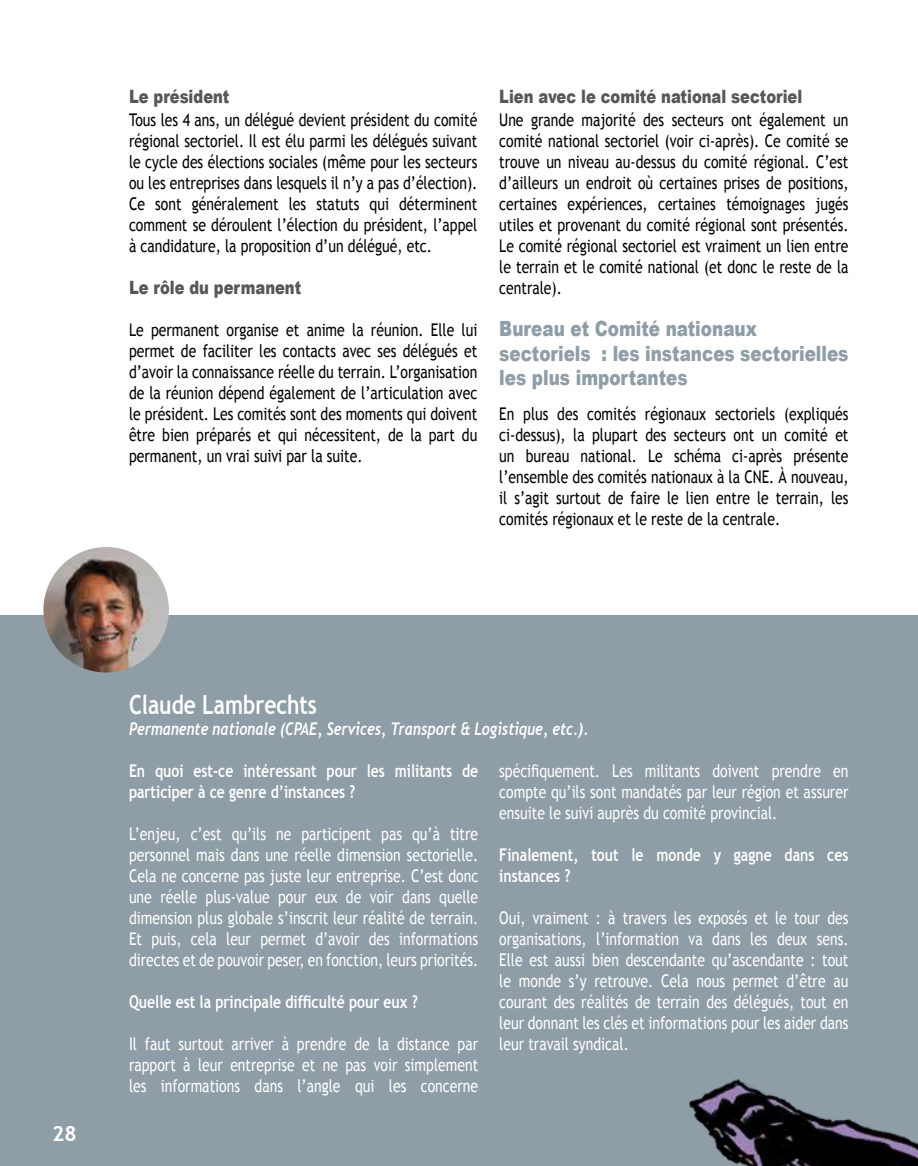
<style>
.page{position:relative;width:918px;height:1166px;background:#fff}
.page>*{position:absolute;margin:0;border:0;box-sizing:border-box;transform-origin:0 0}
.t1{font:700 26.25px "Trebuchet MS";color:#fff;scale:.8 1}
.t2{font:900 21px/24.5px "Arial";color:#8e9da6;scale:.8 1}
.t3{font:700 21px "Trebuchet MS";color:#fff}
.t4{font:900 18.38px "Arial";color:#575756;scale:.8 1}
.t5{font:17.5px/21px "Trebuchet MS";color:#000;text-align:justify;scale:.8 1}
.t6{font:17.5px/21px "Trebuchet MS";color:#fff;text-align:justify;scale:.8 1}
.t7{font:700 17.5px/21px "Trebuchet MS";color:#fff;scale:.8 1}
.t8{font:italic 700 17.5px "Trebuchet";color:#fff;scale:.8 1}
</style>
<div class="page">
<div style="left:0;top:616px;width:918px;height:550px;background:#8e9da6"></div>
<img style="left:690px;top:1079px;width:228px;height:87px">
<img style="left:43px;top:547px;width:126px;height:125px;border-radius:63px">
<p class="t4" style="left:129px;top:83px;width:127px">Le président</p>
<p class="t5" style="left:129px;top:110px;width:437px">Tous les 4 ans, un délégué devient président du comité régional sectoriel. Il est élu parmi les délégués suivant le cycle des élections sociales (même pour les secteurs ou les entreprises dans lesquels il n’y a pas d’élection).<br>Ce sont généralement les statuts qui déterminent comment se déroulent l’élection du président, l’appel à candidature, la proposition d’un délégué, etc.</p>
<p class="t4" style="left:129px;top:274px;width:217px">Le rôle du permanent</p>
<p class="t5" style="left:129px;top:320px;width:437px">Le permanent organise et anime la réunion. Elle lui permet de faciliter les contacts avec ses délégués et d’avoir la connaissance réelle du terrain. L’organisation de la réunion dépend également de l’articulation avec le président. Les comités sont des moments qui doivent être bien préparés et qui nécessitent, de la part du permanent, un vrai suivi par la suite.</p>
<p class="t4" style="left:499px;top:83px;width:380px">Lien avec le comité national sectoriel</p>
<p class="t5" style="left:499px;top:110px;width:438px">Une grande majorité des secteurs ont également un comité national sectoriel (voir ci-après). Ce comité se trouve un niveau au-dessus du comité régional. C’est d’ailleurs un endroit où certaines prises de positions, certaines expériences, certaines témoignages jugés utiles et provenant du comité régional sont présentés.<br>Le comité régional sectoriel est vraiment un lien entre le terrain et le comité national (et donc le reste de la centrale).</p>
<p class="t2" style="left:499px;top:316px;width:438px">Bureau et Comité nationaux sectoriels : les instances sectorielles les plus importantes</p>
<p class="t5" style="left:499px;top:404px;width:438px">En plus des comités régionaux sectoriels (expliqués ci-dessus), la plupart des secteurs ont un comité et un bureau national. Le schéma ci-après présente l’ensemble des comités nationaux à la CNE. À nouveau, il s’agit surtout de faire le lien entre le terrain, les comités régionaux et le reste de la centrale.</p>
<p class="t3" style="left:52px;top:1121px;width:26px">28</p>
<h1 class="t1" style="left:129px;top:688px;width:236px">Claude Lambrechts</h1>
<p class="t8" style="left:129px;top:718px;width:576px">Permanente nationale (CPAE, Services, Transport &amp; Logistique, etc.).</p>
<p class="t7" style="left:129px;top:760px;width:438px">En quoi est-ce intéressant pour les militants de participer à ce genre d’instances ?</p>
<p class="t6" style="left:129px;top:824px;width:438px">L’enjeu, c’est qu’ils ne participent pas qu’à titre personnel mais dans une réelle dimension sectorielle.<br>Cela ne concerne pas juste leur entreprise. C’est donc une réelle plus-value pour eux de voir dans quelle dimension plus globale s’inscrit leur réalité de terrain.<br>Et puis, cela leur permet d’avoir des informations directes et de pouvoir peser, en fonction, leurs priorités.</p>
<p class="t7" style="left:129px;top:991px;width:363px">Quelle est la principale difficulté pour eux ?</p>
<p class="t6" style="left:129px;top:1034px;width:438px">Il faut surtout arriver à prendre de la distance par rapport à leur entreprise et ne pas voir simplement les informations dans l’angle qui les concerne</p>
<p class="t6" style="left:499px;top:761px;width:438px">spécifiquement. Les militants doivent prendre en compte qu’ils sont mandatés par leur région et assurer ensuite le suivi auprès du comité provincial.</p>
<p class="t7" style="left:499px;top:844px;width:438px">Finalement, tout le monde y gagne dans ces instances ?</p>
<p class="t6" style="left:499px;top:908px;width:438px">Oui, vraiment : à travers les exposés et le tour des organisations, l’information va dans les deux sens.<br>Elle est aussi bien descendante qu’ascendante : tout le monde s’y retrouve. Cela nous permet d’être au courant des réalités de terrain des délégués, tout en leur donnant les clés et informations pour les aider dans leur travail syndical.</p>
</div>
